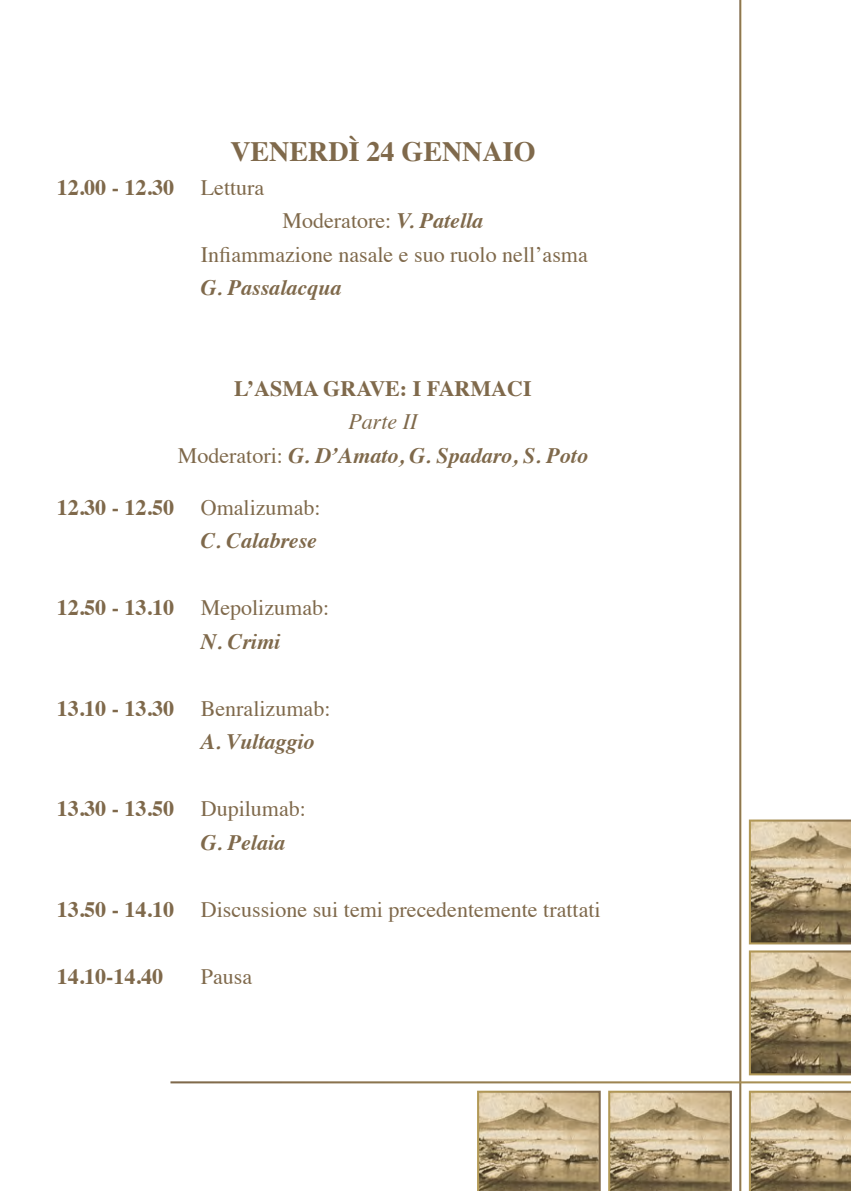
<style>
.page{position:relative;width:851px;height:1191px;background:#fff}
.page>*{position:absolute;margin:0;border:0;box-sizing:border-box;transform-origin:0 0}
.t1{font:700 28px "Times";color:#7f694b}
.t2{font:22px/33.4px "Times";color:#7f694b}
.t3{font:700 22px "Times";color:#7f694b}
.t4{font:italic 700 22px "Times";color:#7f694b}
.t5{font:italic 22px "Times";color:#7f694b}
.s1{font-weight:400}
.s2{font-weight:700;font-style:italic}
.s3{font-weight:400;font-style:normal}
.s4{font-weight:700}
</style>
<div class="page">
<svg style="left:748px;top:819px;width:102px;height:125px;background:#ac9a78"></svg>
<svg style="left:748px;top:950px;width:102px;height:125px;background:#ac9a78"></svg>
<svg style="left:748px;top:1090px;width:102px;height:101px;background:#b8a582"></svg>
<svg style="left:608px;top:1090px;width:123px;height:101px;background:#b7a37f"></svg>
<svg style="left:477px;top:1090px;width:123px;height:101px;background:#b7a37f"></svg>
<p class="t1" style="left:230px;top:125px;width:306px">VENERDÌ 24 GENNAIO</p>
<p class="t3" style="left:57px;top:166px;width:209px">12.00 - 12.30 <span class="s1">Lettura</span></p>
<p class="t2" style="left:282px;top:202px;width:202px">Moderatore: <span class="s2">V. Patella</span></p>
<p class="t2" style="left:201px;top:236px;width:388px">Infiammazione nasale e suo ruolo nell’asma<br><span class="s2">G. Passalacqua</span></p>
<p class="t3" style="left:234px;top:367px;width:299px">L’ASMA GRAVE: I FARMACI</p>
<p class="t5" style="left:348px;top:402px;width:71px">Parte II</p>
<p class="t4" style="left:178px;top:434px;width:412px"><span class="s3">Moderatori:</span> G. D’Amato, G. Spadaro, S. Poto</p>
<p class="t3" style="left:57px;top:486px;width:265px">12.30 - 12.50 <span class="s1">Omalizumab:</span></p>
<p class="t4" style="left:201px;top:520px;width:118px">C. Calabrese</p>
<p class="t2" style="left:57px;top:589px;width:274px"><span class="s4">12.50 - 13.10</span> Mepolizumab:</p>
<p class="t4" style="left:201px;top:620px;width:81px">N. Crimi</p>
<p class="t2" style="left:57px;top:689px;width:275px"><span class="s4">13.10 - 13.30</span> Benralizumab:</p>
<p class="t4" style="left:201px;top:721px;width:115px">A. Vultaggio</p>
<p class="t3" style="left:57px;top:787px;width:251px">13.30 - 13.50 <span class="s1">Dupilumab:</span></p>
<p class="t4" style="left:201px;top:821px;width:86px">G. Pelaia</p>
<p class="t2" style="left:57px;top:890px;width:545px"><span class="s4">13.50 - 14.10</span> Discussione sui temi precedentemente trattati</p>
<p class="t3" style="left:57px;top:955px;width:108px">14.10-14.40</p>
<p class="t2" style="left:201px;top:957px;width:53px">Pausa</p>
</div>
